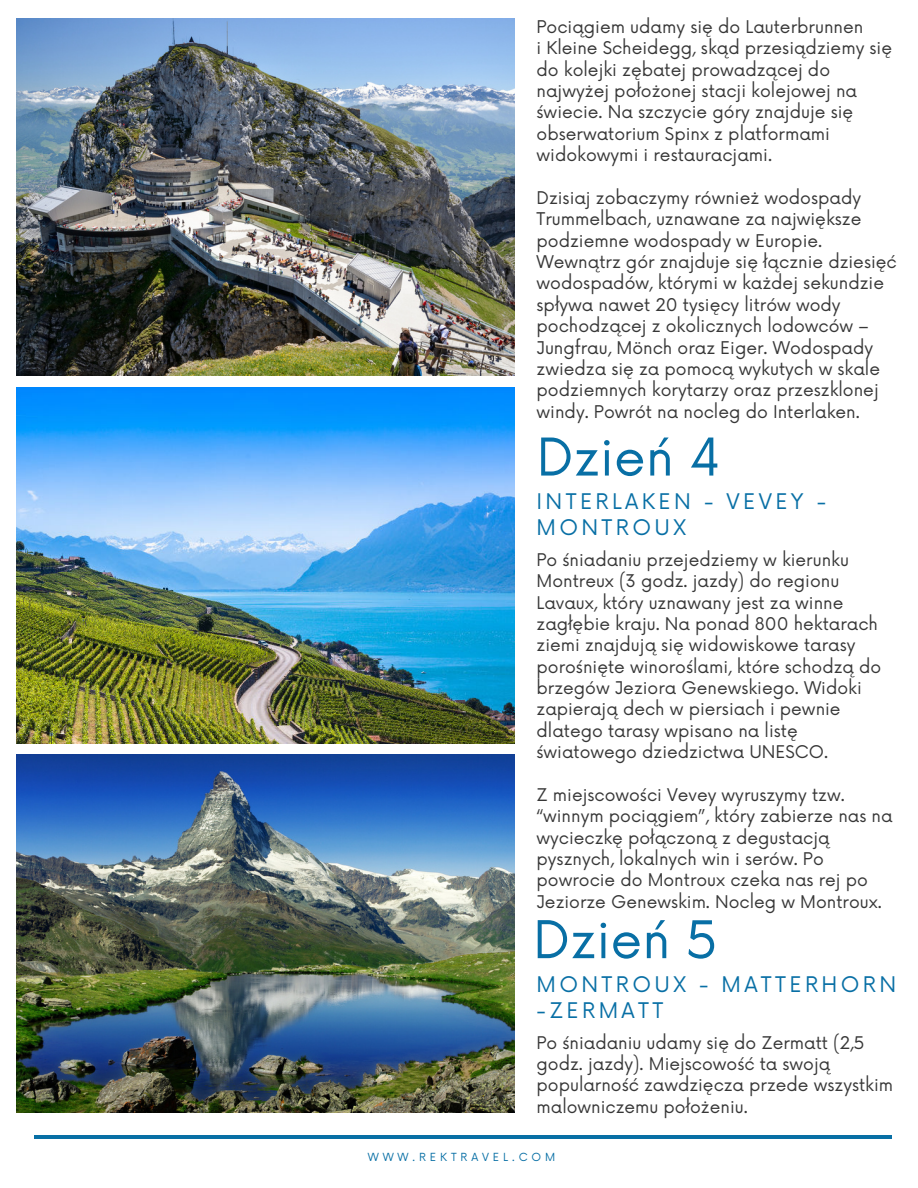
<style>
.page{position:relative;width:918px;height:1188px;background:#fff}
.page>*{position:absolute;margin:0;border:0;box-sizing:border-box;transform-origin:0 0}
.t1{font:50.7px "Now";color:#086fa5}
.t2{font:21px/25.8px "Now";letter-spacing:.16em;color:#086fa5}
.t3{font:17.1px/21.3px "Now";color:#373737}
.t4{font:10.95px "Now";letter-spacing:.36em;color:#086fa5}
</style>
<div class="page">
<img style="left:16px;top:755px;width:498px;height:358px">
<img style="left:16px;top:387px;width:498px;height:357px">
<img style="left:16px;top:18px;width:498px;height:358px">
<hr style="left:35px;top:1136px;width:857px;height:3px;background:#086fa5">
<p class="t3" style="left:537px;top:15px;width:357px">Pociągiem udamy się do Lauterbrunnen<br>i Kleine Scheidegg, skąd przesiądziemy się do kolejki zębatej prowadzącej do najwyżej położonej stacji kolejowej na świecie. Na szczycie góry znajduje się obserwatorium Spinx z platformami widokowymi i restauracjami.</p>
<p class="t3" style="left:537px;top:186px;width:362px">Dzisiaj zobaczymy również wodospady Trummelbach, uznawane za największe podziemne wodospady w Europie.<br>Wewnątrz gór znajduje się łącznie dziesięć wodospadów, którymi w każdej sekundzie spływa nawet 20 tysięcy litrów wody pochodzącej z okolicznych lodowców – Jungfrau, Mönch oraz Eiger. Wodospady zwiedza się za pomocą wykutych w skale podziemnych korytarzy oraz przeszklonej windy. Powrót na nocleg do Interlaken.</p>
<h1 class="t1" style="left:537px;top:416px;width:186px">Dzień 4</h1>
<p class="t2" style="left:537px;top:487px;width:291px">INTERLAKEN - VEVEY -<br>MONTROUX</p>
<p class="t3" style="left:537px;top:548px;width:346px">Po śniadaniu przejedziemy w kierunku Montreux (3 godz. jazdy) do regionu Lavaux, który uznawany jest za winne zagłębie kraju. Na ponad 800 hektarach ziemi znajdują się widowiskowe tarasy porośnięte winoroślami, które schodzą do brzegów Jeziora Genewskiego. Widoki zapierają dech w piersiach i pewnie dlatego tarasy wpisano na listę światowego dziedzictwa UNESCO.</p>
<p class="t3" style="left:537px;top:783px;width:358px">Z miejscowości Vevey wyruszymy tzw. “winnym pociągiem”, który zabierze nas na wycieczkę połączoną z degustacją pysznych, lokalnych win i serów. Po powrocie do Montroux czeka nas rej po Jeziorze Genewskim. Nocleg w Montroux.</p>
<h1 class="t1" style="left:533px;top:899px;width:186px">Dzień 5</h1>
<p class="t2" style="left:537px;top:970px;width:361px">MONTROUX - MATTERHORN -ZERMATT</p>
<p class="t3" style="left:537px;top:1031px;width:358px">Po śniadaniu udamy się do Zermatt (2,5 godz. jazdy). Miejscowość ta swoją popularność zawdzięcza przede wszystkim malowniczemu położeniu.</p>
<p class="t4" style="left:368px;top:1149px;width:189px">WWW.REKTRAVEL.COM</p>
</div>
